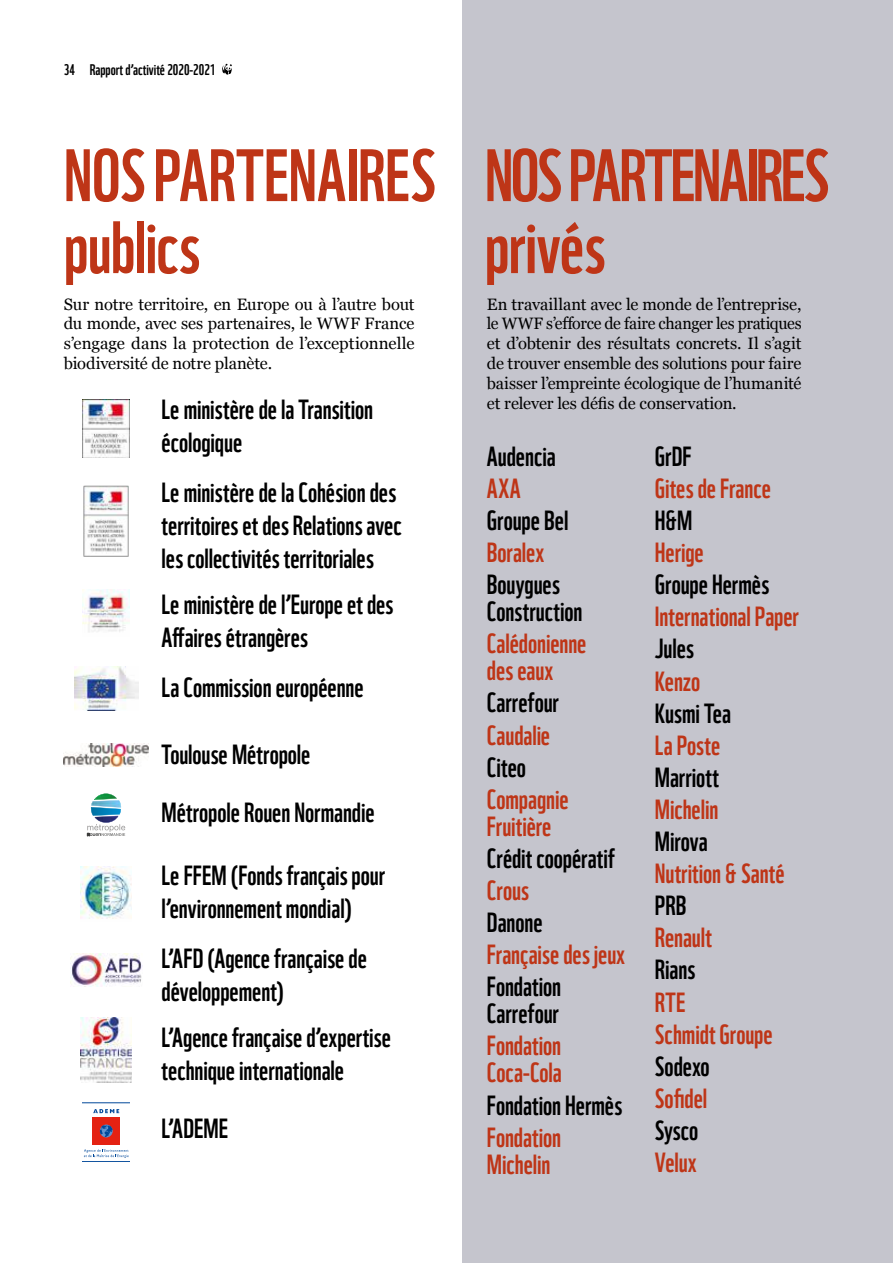
<style>
.page{position:relative;width:893px;height:1263px;background:#fff}
.page>*{position:absolute;margin:0;border:0;box-sizing:border-box;transform-origin:0 0}
.t1{font:72px/72px "WWF";letter-spacing:-.01em;color:#be3517}
.t2{font:72px/72px "WWF";letter-spacing:-.03em;color:#be3517}
.t3{font:27px/33px "WWF";color:#000}
.t4{font:27px/27px "WWF";letter-spacing:-.005em;color:#be3517}
.t5{font:16.5px/19.8px "Georgia";letter-spacing:-.01em;color:#000;text-align:justify}
.t6{font:15px "WWF";color:#000}
</style>
<div class="page">
<svg style="left:222px;top:64px;width:10px;height:11px"></svg>
<div style="left:463px;top:0;width:430px;height:1263px;background:#c5c5cd"></div>
<img style="left:81px;top:866px;width:51px;height:53px">
<img style="left:70px;top:954px;width:72px;height:32px">
<img style="left:81px;top:1017px;width:51px;height:65px">
<svg style="left:83px;top:1102px;width:47px;height:60px"></svg>
<img style="left:83px;top:399px;width:47px;height:58px">
<img style="left:83px;top:485px;width:46px;height:72px">
<img style="left:74px;top:666px;width:64px;height:45px">
<img style="left:64px;top:743px;width:85px;height:23px">
<svg style="left:94px;top:793px;width:23px;height:7px"></svg>
<img style="left:90px;top:800px;width:31px;height:16px">
<img style="left:95px;top:816px;width:23px;height:7px">
<svg style="left:87px;top:824px;width:38px;height:12px"></svg>
<img style="left:83px;top:590px;width:47px;height:42px">
<p class="t6" style="left:64px;top:57px;width:153px">34 Rapport d’activité 2020-2021</p>
<h1 class="t1" style="left:64px;top:132px;width:373px">NOS PARTENAIRES publics</h1>
<p class="t5" style="left:64px;top:293px;width:352px">Sur notre territoire, en Europe ou à l’autre bout du monde, avec ses partenaires, le WWF France s’engage dans la protection de l’exceptionnelle biodiversité de notre planète.</p>
<p class="t3" style="left:162px;top:390px;width:213px">Le ministère de la Transition écologique</p>
<p class="t3" style="left:162px;top:473px;width:242px">Le ministère de la Cohésion des territoires et des Relations avec les collectivités territoriales</p>
<p class="t3" style="left:162px;top:585px;width:233px">Le ministère de l’Europe et des<br>Affaires étrangères</p>
<p class="t3" style="left:162px;top:668px;width:204px">La Commission européenne</p>
<p class="t3" style="left:162px;top:722px;width:215px;line-height:58.5px">Toulouse Métropole<br>Métropole Rouen Normandie</p>
<p class="t3" style="left:162px;top:856px;width:225px">Le FFEM (Fonds français pour l’environnement mondial)</p>
<p class="t3" style="left:162px;top:939px;width:207px">L’AFD (Agence française de développement)</p>
<p class="t3" style="left:162px;top:1018px;width:231px">L’Agence française d’expertise technique internationale</p>
<p class="t3" style="left:162px;top:1109px;width:68px">L’ADEME</p>
<h1 class="t2" style="left:485px;top:132px;width:346px">NOS PARTENAIRES privés</h1>
<p class="t5" style="left:487px;top:293px;width:316px">En travaillant avec le monde de l’entreprise, le WWF s’efforce de faire changer les pratiques et d’obtenir des résultats concrets. Il s’agit de trouver ensemble des solutions pour faire baisser l’empreinte écologique de l’humanité et relever les défis de conservation.</p>
<p class="t3" style="left:487px;top:437px;width:70px">Audencia</p>
<p class="t4" style="left:487px;top:472px;width:36px">AXA</p>
<p class="t3" style="left:487px;top:501px;width:83px">Groupe Bel</p>
<p class="t4" style="left:487px;top:536px;width:59px">Boralex</p>
<p class="t3" style="left:487px;top:568px;width:97px;line-height:27px">Bouygues<br>Construction</p>
<p class="t4" style="left:487px;top:627px;width:101px">Calédonienne des eaux</p>
<p class="t3" style="left:487px;top:684px;width:73px">Carrefour</p>
<p class="t4" style="left:487px;top:719px;width:65px">Caudalie</p>
<p class="t3" style="left:487px;top:748px;width:41px">Citeo</p>
<p class="t4" style="left:487px;top:783px;width:83px">Compagnie<br>Fruitière</p>
<p class="t3" style="left:487px;top:839px;width:129px">Crédit coopératif</p>
<p class="t4" style="left:487px;top:874px;width:44px">Crous</p>
<p class="t3" style="left:487px;top:903px;width:57px">Danone</p>
<p class="t4" style="left:487px;top:938px;width:139px">Française des jeux</p>
<p class="t3" style="left:487px;top:970px;width:76px;line-height:27px">Fondation<br>Carrefour</p>
<p class="t4" style="left:487px;top:1029px;width:77px">Fondation<br>Coca-Cola</p>
<p class="t3" style="left:487px;top:1086px;width:137px">Fondation Hermès</p>
<p class="t4" style="left:487px;top:1121px;width:76px">Fondation<br>Michelin</p>
<p class="t3" style="left:655px;top:437px;width:38px">GrDF</p>
<p class="t4" style="left:655px;top:472px;width:118px">Gites de France</p>
<p class="t3" style="left:655px;top:501px;width:39px">H&amp;M</p>
<p class="t4" style="left:655px;top:536px;width:51px">Herige</p>
<p class="t3" style="left:655px;top:565px;width:116px">Groupe Hermès</p>
<p class="t4" style="left:655px;top:600px;width:146px">International Paper</p>
<p class="t3" style="left:655px;top:630px;width:41px">Jules</p>
<p class="t4" style="left:655px;top:665px;width:47px">Kenzo</p>
<p class="t3" style="left:655px;top:694px;width:78px">Kusmi Tea</p>
<p class="t4" style="left:655px;top:729px;width:67px">La Poste</p>
<p class="t3" style="left:655px;top:758px;width:65px">Marriott</p>
<p class="t4" style="left:655px;top:793px;width:65px">Michelin</p>
<p class="t3" style="left:655px;top:822px;width:55px">Mirova</p>
<p class="t4" style="left:655px;top:857px;width:131px">Nutrition &amp; Santé</p>
<p class="t3" style="left:655px;top:886px;width:33px">PRB</p>
<p class="t4" style="left:655px;top:921px;width:58px">Renault</p>
<p class="t3" style="left:655px;top:951px;width:42px">Rians</p>
<p class="t4" style="left:655px;top:983px;width:119px;line-height:32.1px">RTE<br>Schmidt Groupe</p>
<p class="t3" style="left:655px;top:1047px;width:56px">Sodexo</p>
<p class="t4" style="left:655px;top:1082px;width:54px">Sofidel</p>
<p class="t3" style="left:655px;top:1111px;width:45px">Sysco</p>
<p class="t4" style="left:655px;top:1146px;width:43px">Velux</p>
</div>
